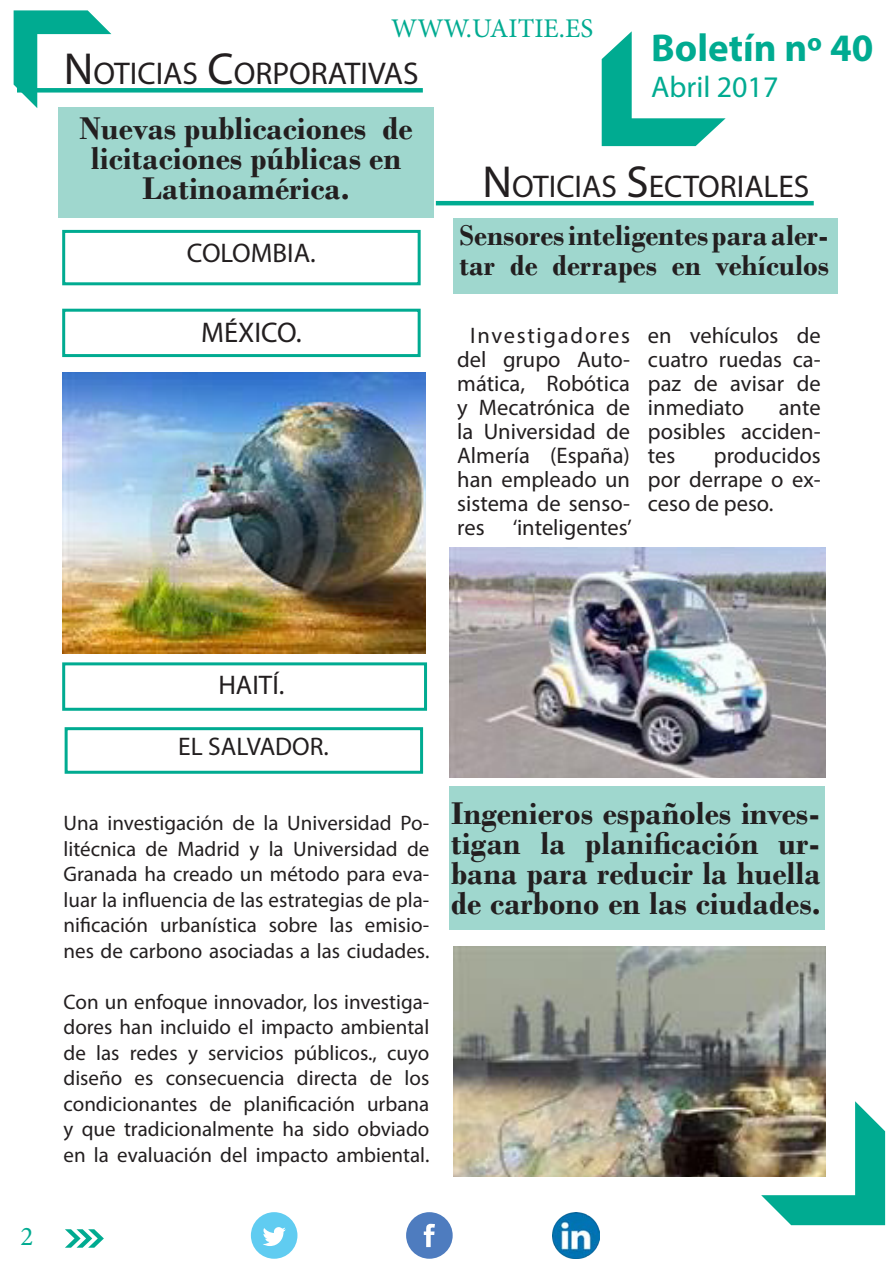
<style>
.page{position:relative;width:893px;height:1263px;background:#fff}
.page>*{position:absolute;margin:0;border:0;box-sizing:border-box;transform-origin:0 0}
.t1{font:700 39px "Myriad Pro";color:#00ab91}
.t2{font:700 33px/30px "Bodoni";color:#231f20;text-align:center}
.TITULOS_APARTADOS{font:31.5px "Myriad Pro";color:#231f20}
.t3{font:700 30px/30px "Bodoni";color:#231f20}
.t4{font:30px "Myriad Pro";color:#00ab91}
.t5{font:28.5px "Myriad Pro";color:#231f20}
.t6{font:27px "Myriad Pro";color:#231f20}
.t7{font:27px "Minion Pro";color:#00ab91}
.t8{font:25.5px "Myriad Pro";color:#231f20}
.CUERPO_NOTICIA{font:22.5px/24px "Myriad Pro";color:#231f20;text-align:justify}
.t9{font:21px/25.5px "Myriad Pro";color:#231f20;text-align:justify}
.s1{font-size:45px}
</style>
<div class="page">
<svg style="left:65px;top:1229px;width:39px;height:19px"></svg>
<div style="left:406px;top:1212px;width:47px;height:47px;background:#4e7cbf;border-radius:50%"></div>
<svg style="left:424px;top:1224px;width:11px;height:23px"></svg>
<div style="left:251px;top:1212px;width:46px;height:47px;background:#60ccf1;border-radius:50%"></div>
<svg style="left:263px;top:1227px;width:23px;height:19px"></svg>
<img style="left:553px;top:1212px;width:46px;height:47px">
<div style="left:59px;top:108px;width:375px;height:110px;background:#9fd7ce"></div>
<svg style="left:761px;top:1101px;width:124px;height:124px"></svg>
<svg style="left:14px;top:10px;width:97px;height:98px"></svg>
<svg style="left:602px;top:31px;width:124px;height:115px"></svg>
<div style="left:17px;top:88px;width:406px;height:5px;background:#00ab91"></div>
<img style="left:62px;top:372px;width:363px;height:282px">
<div style="left:62px;top:230px;width:359px;height:55px;border:3px solid #00ab91"></div>
<div style="left:62px;top:309px;width:359px;height:48px;border:3px solid #00ab91"></div>
<div style="left:62px;top:662px;width:365px;height:49px;border:3px solid #00ab91"></div>
<div style="left:65px;top:727px;width:358px;height:47px;border:3px solid #00ab91"></div>
<hr style="left:436px;top:201px;width:378px;height:4px;background:#00ab91">
<div style="left:453px;top:218px;width:385px;height:76px;background:#9fd7ce"></div>
<div style="left:449px;top:786px;width:376px;height:143px;background:#9fd7ce"></div>
<img style="left:449px;top:547px;width:376px;height:230px">
<img style="left:453px;top:946px;width:372px;height:230px">
<p class="t7" style="left:391px;top:10px;width:204px">WWW.UAITIE.ES</p>
<p class="TITULOS_APARTADOS" style="left:64px;top:54px;width:356px"><span class="s1">N</span>OTICIAS <span class="s1">C</span>ORPORATIVAS</p>
<p class="t1" style="left:651px;top:23px;width:224px">Boletín nº 40</p>
<p class="t4" style="left:651px;top:69px;width:129px">Abril 2017</p>
<p class="t2" style="left:79px;top:113px;width:335px">Nuevas publicaciones de licitaciones públicas en<br>Latinoamérica.</p>
<p class="t6" style="left:187px;top:236px;width:130px">COLOMBIA.</p>
<p class="t5" style="left:201px;top:315px;width:102px">MÉXICO.</p>
<p class="TITULOS_APARTADOS" style="left:483px;top:167px;width:328px"><span class="s1">N</span>OTICIAS <span class="s1">S</span>ECTORIALES</p>
<p class="t3" style="left:459px;top:220px;width:371px">Sensores inteligentes para aler&shy;tar de derrapes en vehículos</p>
<p class="CUERPO_NOTICIA" style="left:457px;top:323px;width:174px;text-indent:13px">Investigadores del grupo Auto&shy;mática, Robótica y Mecatrónica de la Universidad de Almería (España) han empleado un sistema de senso&shy;res</p>
<p class="CUERPO_NOTICIA" style="left:513px;top:515px;width:121px">‘inteligentes’</p>
<p class="CUERPO_NOTICIA" style="left:648px;top:323px;width:174px">en vehículos de cuatro ruedas ca&shy;paz de avisar de inmediato</p>
<p class="CUERPO_NOTICIA" style="left:648px;top:395px;width:174px;text-indent:131px">ante posibles acciden&shy;tes</p>
<p class="CUERPO_NOTICIA" style="left:648px;top:443px;width:174px;text-indent:66px">producidos por derrape o ex&shy;ceso de peso.</p>
<p class="t7" style="left:21px;top:1218px;width:14px">2</p>
<p class="t6" style="left:218px;top:668px;width:68px">HAITÍ.</p>
<p class="t8" style="left:178px;top:730px;width:152px">EL SALVADOR.</p>
<p class="t9" style="left:64px;top:810px;width:367px">Una investigación de la Universidad Po&shy;litécnica de Madrid y la Universidad de Granada ha creado un método para eva&shy;luar la influencia de las estrategias de pla&shy;nificación urbanística sobre las emisio&shy;nes de carbono asociadas a las ciudades.</p>
<p class="t9" style="left:64px;top:989px;width:367px">Con un enfoque innovador, los investiga&shy;dores han incluido el impacto ambiental de las redes y servicios públicos., cuyo diseño es consecuencia directa de los condicionantes de planificación urbana y que tradicionalmente ha sido obviado en la evaluación del impacto ambiental.</p>
<p class="t2" style="left:451px;top:798px;width:371px;text-align:justify">Ingenieros españoles inves&shy;tigan la planificación ur&shy;bana para reducir la huella de carbono en las ciudades.</p>
</div>
